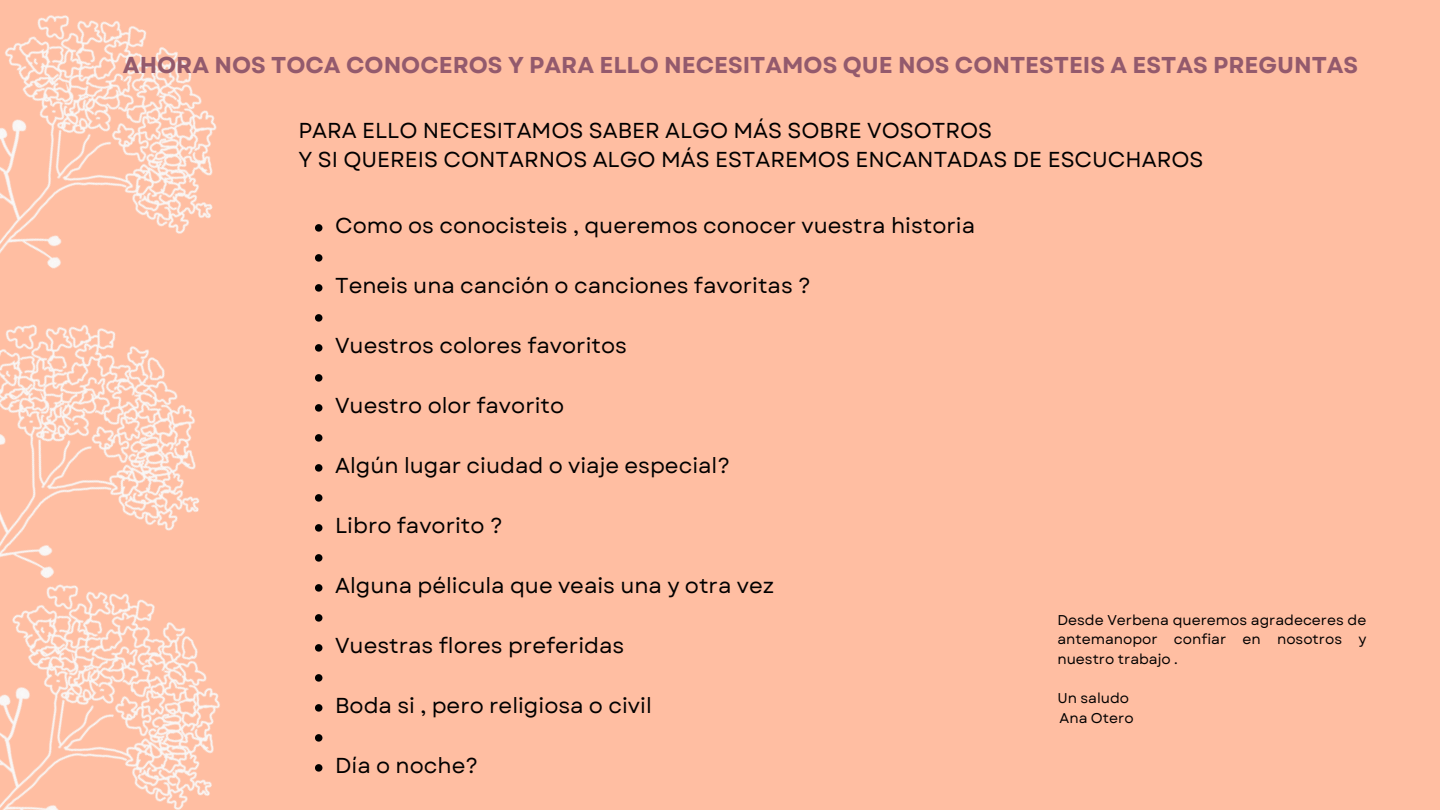
<style>
.page{position:relative;width:1440px;height:810px;background:#ffbea2}
.page>*{position:absolute;margin:0;border:0;box-sizing:border-box;transform-origin:0 0}
.t1{font:700 22.9px "Garet";color:#935a6d}
.t2{font:21.6px/29.2px "Garet";color:#000}
.t3{font:14.2px/19.5px "Garet";color:#000;text-align:justify}
</style>
<div class="page">
<img style="left:0;top:15px;width:217px;height:200px">
<img style="left:0;top:215px;width:323px;height:258px">
<img style="left:0;top:473px;width:323px;height:337px">
<svg style="left:315px;top:224px;width:7px;height:8px"></svg>
<svg style="left:315px;top:254px;width:7px;height:8px"></svg>
<svg style="left:315px;top:284px;width:7px;height:8px"></svg>
<svg style="left:315px;top:314px;width:7px;height:8px"></svg>
<svg style="left:315px;top:344px;width:7px;height:8px"></svg>
<svg style="left:315px;top:374px;width:7px;height:8px"></svg>
<svg style="left:315px;top:404px;width:7px;height:8px"></svg>
<svg style="left:315px;top:434px;width:7px;height:8px"></svg>
<svg style="left:315px;top:464px;width:7px;height:8px"></svg>
<svg style="left:315px;top:494px;width:7px;height:8px"></svg>
<svg style="left:315px;top:524px;width:7px;height:8px"></svg>
<svg style="left:315px;top:554px;width:7px;height:8px"></svg>
<svg style="left:315px;top:584px;width:7px;height:8px"></svg>
<svg style="left:315px;top:614px;width:7px;height:8px"></svg>
<svg style="left:315px;top:644px;width:7px;height:8px"></svg>
<svg style="left:315px;top:674px;width:7px;height:8px"></svg>
<svg style="left:315px;top:704px;width:7px;height:8px"></svg>
<svg style="left:315px;top:734px;width:7px;height:8px"></svg>
<svg style="left:315px;top:764px;width:7px;height:8px"></svg>
<h3 class="t1" style="left:123px;top:48px;width:1237px">AHORA NOS TOCA CONOCEROS Y PARA ELLO NECESITAMOS QUE NOS CONTESTEIS A ESTAS PREGUNTAS</h3>
<p class="t2" style="left:298px;top:116px;width:907px">PARA ELLO NECESITAMOS SABER ALGO MÁS SOBRE VOSOTROS<br>Y SI QUEREIS CONTARNOS ALGO MÁS ESTAREMOS ENCANTADAS DE ESCUCHAROS</p>
<h3 class="t2" style="left:335px;top:211px;width:641px">Como os conocisteis , queremos conocer vuestra historia</h3>
<h3 class="t2" style="left:335px;top:271px;width:477px">Teneis una canción o canciones favoritas ?</h3>
<h3 class="t2" style="left:335px;top:331px;width:293px">Vuestros colores favoritos</h3>
<h3 class="t2" style="left:335px;top:391px;width:231px">Vuestro olor favorito</h3>
<p class="t2" style="left:335px;top:451px;width:397px">Algún lugar ciudad o viaje especial?</p>
<h3 class="t2" style="left:335px;top:511px;width:169px">Libro favorito ?</h3>
<h3 class="t2" style="left:335px;top:571px;width:440px">Alguna pélicula que veais una y otra vez</h3>
<p class="t2" style="left:335px;top:631px;width:291px">Vuestras flores preferidas</p>
<h3 class="t2" style="left:335px;top:691px;width:318px">Boda si , pero religiosa o civil</h3>
<p class="t2" style="left:335px;top:751px;width:145px">Día o noche?</p>
<h3 class="t3" style="left:1057px;top:610px;width:310px">Desde Verbena queremos agradeceres de antemanopor confiar en nosotros y nuestro trabajo .</h3>
<p class="t3" style="left:1057px;top:689px;width:73px">Un saludo</p>
<h3 class="t3" style="left:1060px;top:708px;width:75px">Ana Otero</h3>
</div>
